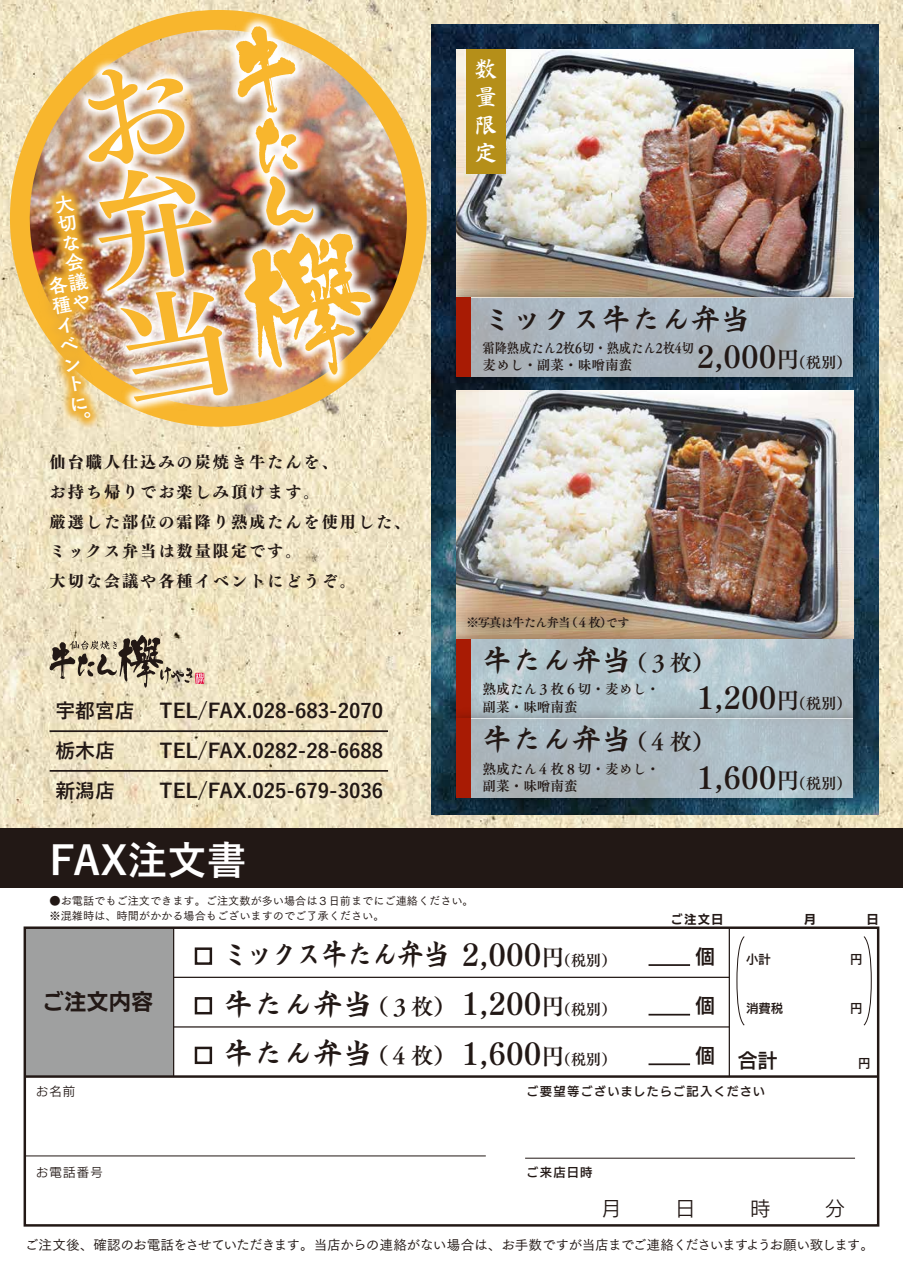
<style>
.page{position:relative;width:903px;height:1275px;background:#fff}
.page>*{position:absolute;margin:0;border:0;box-sizing:border-box;transform-origin:0 0}
.t1{font:700 39.73px "Yu Go";color:#fff}
.t2{font:29.75px "F Kaisho Std B";color:#221815}
.t3{font:29.75px "Tsuku Min Pro B";letter-spacing:.025em;color:#221815}
.t4{font:29.75px "F Kaisho Std B";letter-spacing:-.06em;color:#221815;scale:.9 1}
.t5{font:22.4px "UD Kakugo Small Pr 6 N B";color:#221815}
.t6{font:22.4px/27.8px "F Kaisho Std B";color:#fff;text-align:justify}
.t7{font:700 19.78px/39.7px "Yu Go";color:#221815}
.t8{font:19.78px/19.8px "Tsuku Old Gothic Std B";color:#fff;text-align:justify}
.t9{font:19.78px "UD Kakugo Small Pr 6 N DB";color:#221815}
.t10{font:19.78px "UD Kakugo Small Pr 6 N R";color:#221815}
.t11{font:800 16.1px/29.8px "Tsuku Min Pro";letter-spacing:.125em;color:#221815}
.t12{font:13.65px "Tsuku Go Pro M";letter-spacing:-.045em;color:#221815}
.t13{font:13.65px/17.3px "Tsuku A Old Min Pr 6 N B";color:#221815}
.t14{font:13.65px/17.3px "Tsuku A Old Min Pr 6 N B";color:#221815;scale:.9 1}
.t15{font:12.42px "UD Kakugo Small Pr 6 N DB";letter-spacing:.065em;color:#221815}
.t16{font:12.42px "Tsuku A Old Min Pr 6 N B";letter-spacing:-.075em;color:#221815}
.t17{font:12.42px "UD Kakugo Small Pr 6 N R";letter-spacing:.1em;color:#221815}
.t18{font:12.42px "UD Kakugo Small Pr 6 N B";color:#221815}
.t19{font:11.2px/14.9px "Tsuku Go Pro M";color:#221815}
.s1{font-size:22.4px}
.s2{font-size:14.88px}
.s3{font-family:"Tsuku A Old Min Pr 6 N B";font-size:22.4px}
.s4{font-family:"Tsuku Min Pro B"}
.s5{font-family:"Tsuku Min Pro B";font-size:22.4px}
.s6{font-family:"Tsuku Min Pro B";font-size:14.88px}
</style>
<div class="page">
<img style="left:0;top:0;width:903px;height:828px">
<img style="left:432px;top:25px;width:446px;height:789px">
<img style="left:456px;top:50px;width:397px;height:234px">
<img style="left:456px;top:393px;width:397px;height:232px">
<div style="left:25px;top:928px;width:149px;height:148px;background:#9fa0a0"></div>
<hr style="left:25px;top:1156px;width:461px;height:1px;background:#221815">
<hr style="left:525px;top:1158px;width:330px;height:1px;background:#221815">
<div style="left:0;top:828px;width:903px;height:60px;background:#221815"></div>
<div style="left:24px;top:926px;width:855px;height:301px;border:2px solid #221815"></div>
<hr style="left:729px;top:928px;width:1px;height:148px;background:#221815">
<hr style="left:174px;top:977px;width:555px;height:1px;background:#221815">
<hr style="left:174px;top:1026px;width:555px;height:1px;background:#221815">
<hr style="left:25px;top:1075px;width:853px;height:3px;background:#221815">
<hr style="left:173px;top:928px;width:1px;height:148px;background:#221815">
<hr style="left:648px;top:964px;width:42px;height:2px;background:#221815">
<div style="left:195px;top:997px;width:17px;height:17px;border:2px solid #221815"></div>
<div style="left:195px;top:947px;width:17px;height:18px;border:2px solid #221815"></div>
<hr style="left:648px;top:1014px;width:42px;height:1px;background:#221815">
<div style="left:195px;top:1047px;width:17px;height:17px;border:2px solid #221815"></div>
<hr style="left:648px;top:1063px;width:42px;height:2px;background:#221815">
<svg style="left:736px;top:936px;width:9px;height:90px"></svg>
<svg style="left:863px;top:936px;width:9px;height:90px"></svg>
<img style="left:443px;top:284px;width:426px;height:109px">
<svg style="left:471px;top:298px;width:382px;height:79px;background:#abb7c0"></svg>
<div style="left:456px;top:298px;width:15px;height:79px;background:#a81b04"></div>
<img style="left:443px;top:625px;width:426px;height:79px">
<svg style="left:471px;top:639px;width:382px;height:65px;background:#b3c5cc"></svg>
<div style="left:456px;top:639px;width:15px;height:79px;background:#a81b04"></div>
<img style="left:443px;top:704px;width:426px;height:109px">
<div style="left:456px;top:718px;width:397px;height:80px;background:linear-gradient(to right,#aab3b9,#b1c2cb)"></div>
<div style="left:456px;top:718px;width:15px;height:80px;background:#a81b04"></div>
<div style="left:466px;top:50px;width:40px;height:124px;background:#b58f19"></div>
<img style="left:451px;top:602px;width:193px;height:46px">
<svg style="left:49px;top:635px;width:155px;height:53px;background:#bcb098"></svg>
<svg style="left:317px;top:0;width:120px;height:456px;background:#dbcca4"></svg>
<img style="left:317px;top:0;width:65px;height:165px">
<img style="left:317px;top:165px;width:122px;height:278px">
<img style="left:0;top:0;width:317px;height:487px">
<img style="left:0;top:118px;width:186px;height:377px">
<hr style="left:50px;top:730px;width:338px;height:2px;background:#221815">
<hr style="left:50px;top:770px;width:338px;height:2px;background:#221815">
<img style="left:74px;top:26px;width:297px;height:384px">
<p class="t8" style="left:53px;top:195px;width:11px;rotate:-10deg">大切な会議や</p>
<p class="t8" style="left:47px;top:277px;width:11px;rotate:-10deg">各種イベントに。</p>
<p class="t11" style="left:50px;top:447px;width:362px">仙台職人仕込みの炭焼き牛たんを、<br>お持ち帰りでお楽しみ頂けます。<br>厳選した部位の霜降り熟成たんを使用した、ミックス弁当は数量限定です。<br>大切な会議や各種イベントにどうぞ。</p>
<p class="t7" style="left:55px;top:691px;width:329px">宇都宮店 TEL/FAX.028-683-2070栃木店</p>
<p class="t7" style="left:160px;top:731px;width:225px">TEL/FAX.0282-28-6688</p>
<p class="t7" style="left:55px;top:771px;width:61px">新潟店</p>
<p class="t7" style="left:160px;top:771px;width:225px">TEL/FAX.025-679-3036</p>
<h1 class="t1" style="left:50px;top:838px;width:199px">FAX注文書</h1>
<h3 class="t6" style="left:475px;top:54px;width:23px">数量限定</h3>
<h2 class="t2" style="left:482px;top:299px;width:269px">ミックス牛たん弁当</h2>
<p class="t14" style="left:482px;top:339px;width:237px">霜降熟成たん2枚6切・熟成たん2枚4切麦めし・副菜・味噌南蛮</p>
<h2 class="t3" style="left:697px;top:334px;width:156px">2,000<span class="s1">円</span><span class="s2">（税別）</span></h2>
<p class="t16" style="left:466px;top:612px;width:165px">※写真は牛たん弁当（４枚）です</p>
<h2 class="t2" style="left:482px;top:640px;width:234px">牛たん弁当<span class="s3">（３枚）</span></h2>
<p class="t13" style="left:482px;top:680px;width:179px">熟成たん３枚６切・麦めし・副菜・味噌南蛮</p>
<h2 class="t3" style="left:697px;top:675px;width:156px">1,200<span class="s1">円</span><span class="s2">（税別）</span></h2>
<h2 class="t2" style="left:482px;top:719px;width:234px">牛たん弁当<span class="s3">（４枚）</span></h2>
<p class="t13" style="left:482px;top:759px;width:179px">熟成たん４枚８切・麦めし・副菜・味噌南蛮</p>
<h2 class="t3" style="left:697px;top:754px;width:156px">1,600<span class="s1">円</span><span class="s2">（税別）</span></h2>
<p class="t19" style="left:50px;top:892px;width:437px">●お電話でもご注文できます。ご注文数が多い場合は３日前までにご連絡ください。　※混雑時は、時間がかかる場合もございますのでご了承ください。</p>
<p class="t18" style="left:670px;top:912px;width:55px">ご注文日</p>
<p class="t18" style="left:804px;top:912px;width:14px">月</p>
<p class="t18" style="left:866px;top:912px;width:14px">日</p>
<h3 class="t5" style="left:42px;top:989px;width:113px">ご注文内容</h3>
<h2 class="t4" style="left:222px;top:934px;width:439px">ミックス牛たん弁当 <span class="s4">2,000</span><span class="s5">円</span><span class="s6">（税別）</span></h2>
<p class="t9" style="left:695px;top:945px;width:21px">個</p>
<h2 class="t2" style="left:224px;top:983px;width:394px">牛たん弁当<span class="s3">（３枚）</span> <span class="s4">1,200</span><span class="s5">円</span><span class="s6">（税別）</span></h2>
<p class="t9" style="left:695px;top:995px;width:21px">個</p>
<h2 class="t2" style="left:224px;top:1033px;width:394px">牛たん弁当<span class="s3">（４枚）</span> <span class="s4">1,600</span><span class="s5">円</span><span class="s6">（税別）</span></h2>
<p class="t9" style="left:695px;top:1044px;width:21px">個</p>
<p class="t15" style="left:746px;top:952px;width:26px">小計</p>
<p class="t15" style="left:850px;top:952px;width:14px">円</p>
<p class="t15" style="left:746px;top:1002px;width:39px">消費税</p>
<p class="t15" style="left:850px;top:1002px;width:14px">円</p>
<p class="t9" style="left:738px;top:1049px;width:41px">合計</p>
<p class="t15" style="left:858px;top:1056px;width:14px">円</p>
<p class="t17" style="left:36px;top:1084px;width:41px">お名前</p>
<p class="t15" style="left:526px;top:1084px;width:241px">ご要望等ございましたらご記入ください</p>
<p class="t17" style="left:36px;top:1165px;width:68px">お電話番号</p>
<p class="t15" style="left:526px;top:1165px;width:68px">ご来店日時</p>
<p class="t10" style="left:601px;top:1197px;width:21px">月</p>
<p class="t10" style="left:675px;top:1197px;width:21px">日</p>
<p class="t10" style="left:750px;top:1197px;width:21px">時</p>
<p class="t10" style="left:825px;top:1197px;width:21px">分</p>
<p class="t12" style="left:25px;top:1234px;width:851px">ご注文後、確認のお電話をさせていただきます。当店からの連絡がない場合は、お手数ですが当店までご連絡くださいますようお願い致します。</p>
</div>
